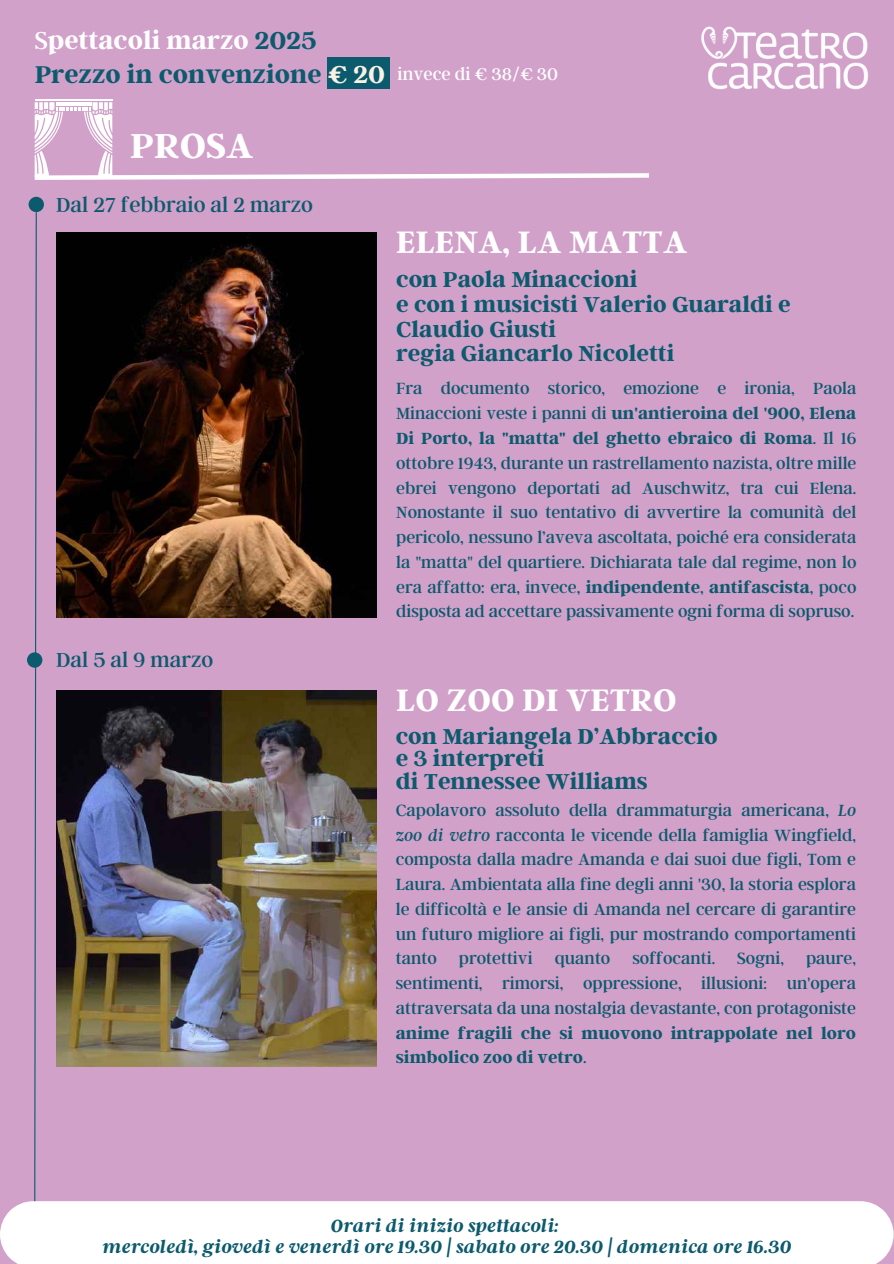
<style>
.page{position:relative;width:894px;height:1264px;background:#fff}
.page>*{position:absolute;margin:0;border:0;box-sizing:border-box;transform-origin:0 0}
.t1{font:700 38.55px "Argent CF";color:#fff}
.t2{font:700 34.5px "Argent CF";color:#fff}
.t3{font:700 27px "Argent CF";color:#0b5a6d}
.t4{font:700 27px "Argent CF";color:#fff}
.t5{font:700 24px/24.8px "Argent CF";color:#0b5a6d}
.t6{font:22.5px "Argent CF";color:#0b5a6d}
.t7{font:italic 700 19.5px "Argent CF";color:#0b5a6d}
.t8{font:18.6px "Argent CF";color:#fff}
.t9{font:18px/24.8px "Argent CF";color:#0b5a6d;text-align:justify}
.s1{font-weight:400}
.s2{color:#0b5a6d}
.s3{color:#f9f2e4}
.s4{font-weight:700}
.s5{font-style:italic}
</style>
<div class="page">
<div style="left:0;top:0;width:893px;height:1263px;background:#d1a1c9"></div>
<svg style="left:31px;top:211px;width:7px;height:990px"></svg>
<div style="left:29px;top:197px;width:15px;height:15px;background:#0b5a6d;border-radius:50%"></div>
<div style="left:27px;top:652px;width:15px;height:15px;background:#0b5a6d;border-radius:50%"></div>
<div style="left:0;top:1201px;width:893px;height:62px;background:#fff"></div>
<img style="left:56px;top:690px;width:321px;height:376px">
<img style="left:701px;top:26px;width:168px;height:64px">
<hr style="left:35px;top:99px;width:77px;height:2px;background:#fff">
<svg style="left:34px;top:102px;width:615px;height:78px"></svg>
<img style="left:56px;top:232px;width:320px;height:385px">
<div style="left:327px;top:58px;width:63px;height:31px;background:#0b5a6d"></div>
<p class="t4" style="left:35px;top:23px;width:283px"><span class="s1">S</span>pettacoli marzo <span class="s2">2025</span></p>
<h2 class="t3" style="left:35px;top:57px;width:352px">Prezzo in convenzione <span class="s3">€ 20</span></h2>
<p class="t8" style="left:397px;top:62px;width:162px">invece di € 38/€ 30</p>
<p class="t1" style="left:130px;top:120px;width:124px">PROSA</p>
<p class="t6" style="left:56px;top:190px;width:258px">Dal 27 febbraio al 2 marzo</p>
<h1 class="t6" style="left:56px;top:645px;width:159px">Dal 5 al 9 marzo</h1>
<h5 class="t2" style="left:396px;top:220px;width:292px">ELENA, LA MATTA</h5>
<p class="t5" style="left:396px;top:266px;width:396px">con Paola Minaccioni<br>e con i musicisti Valerio Guaraldi e<br>Claudio Giusti<br>regia Giancarlo Nicoletti</p>
<h6 class="t9" style="left:396px;top:375px;width:461px">Fra documento storico, emozione e ironia, Paola Minaccioni veste i panni di <span class="s4">un'antieroina del '900, Elena Di Porto, la "matta" del ghetto ebraico di Roma</span>. Il 16 ottobre 1943, durante un rastrellamento nazista, oltre mille ebrei vengono deportati ad Auschwitz, tra cui Elena.<br>Nonostante il suo tentativo di avvertire la comunità del pericolo, nessuno l’aveva ascoltata, poiché era considerata la "matta" del quartiere. Dichiarata tale dal regime, non lo era affatto: era, invece, <span class="s4">indipendente</span>, <span class="s4">antifascista</span>, poco disposta ad accettare passivamente ogni forma di sopruso.</h6>
<h6 class="t2" style="left:396px;top:677px;width:282px">LO ZOO DI VETRO</h6>
<p class="t5" style="left:395px;top:723px;width:323px;line-height:22.5px">con Mariangela D’Abbraccio e 3 interpreti<br>di Tennessee Williams</p>
<p class="t9" style="left:395px;top:796px;width:461px">Capolavoro assoluto della drammaturgia americana, <span class="s5">Lo zoo di vetro</span> racconta le vicende della famiglia Wingfield, composta dalla madre Amanda e dai suoi due figli, Tom e Laura. Ambientata alla fine degli anni '30, la storia esplora le difficoltà e le ansie di Amanda nel cercare di garantire un futuro migliore ai figli, pur mostrando comportamenti tanto protettivi quanto soffocanti. Sogni, paure, sentimenti, rimorsi, oppressione, illusioni: un'opera attraversata da una nostalgia devastante, con protagoniste <span class="s4">anime fragili che si muovono intrappolate nel loro simbolico zoo di vetro</span>.</p>
<p class="t7" style="left:330px;top:1212px;width:229px">Orari di inizio spettacoli:</p>
<h4 class="t7" style="left:102px;top:1233px;width:690px">mercoledì, giovedì e venerdì ore 19.30 | sabato ore 20.30 | domenica ore 16.30</h4>
</div>
